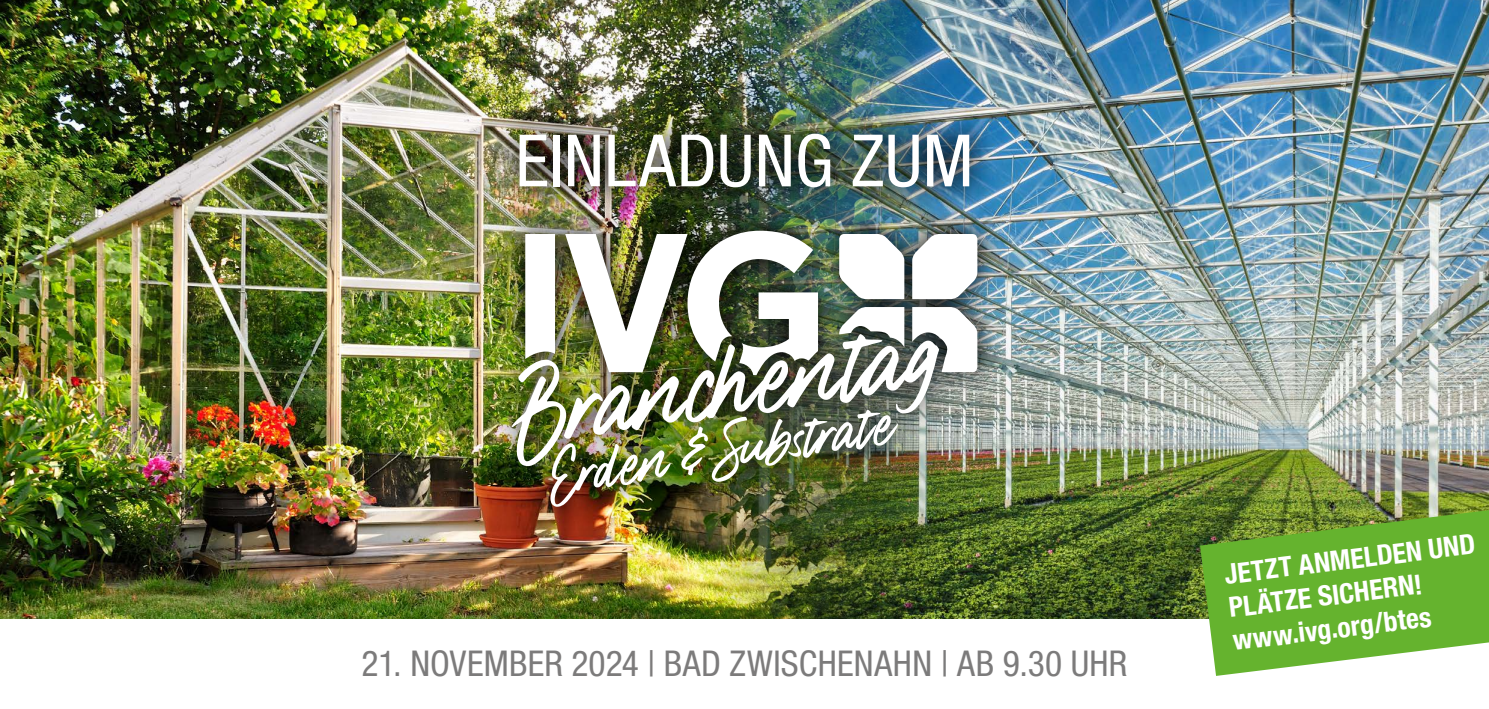
<style>
.page{position:relative;width:1489px;height:709px;background:#fff}
.page>*{position:absolute;margin:0;border:0;box-sizing:border-box;transform-origin:0 0}
.t1{font:condensed 72.25px "Helvetica Neue LT Std";letter-spacing:.005em;color:#fff}
.t2{font:condensed 35.5px "Helvetica Neue LT Std";letter-spacing:.005em;color:#7c7b7b}
.t3{font:700 condensed 27.75px/33.5px "Helvetica Neue LT Std";color:#fff}
</style>
<div class="page">
<img style="left:945px;top:0;width:543px;height:619px">
<img style="left:0;top:0;width:945px;height:619px">
<img style="left:493px;top:109px;width:502px;height:96px">
<img style="left:489px;top:205px;width:514px;height:326px">
<img style="left:511px;top:231px;width:466px;height:276px">
<svg style="left:1199px;top:510px;width:289px;height:166px;fill:#65b32e"></svg>
<h1 class="t1" style="left:515px;top:119px;width:459px">EINLADUNG ZUM</h1>
<p class="t2" style="left:361px;top:643px;width:767px">21. NOVEMBER 2024 | BAD ZWISCHENAHN | AB 9.30 UHR</p>
<p class="t3" style="left:1222px;top:557px;width:254px;rotate:-7deg">JETZT ANMELDEN UND<br>PLÄTZE SICHERN! www.ivg.org/btes</p>
</div>
